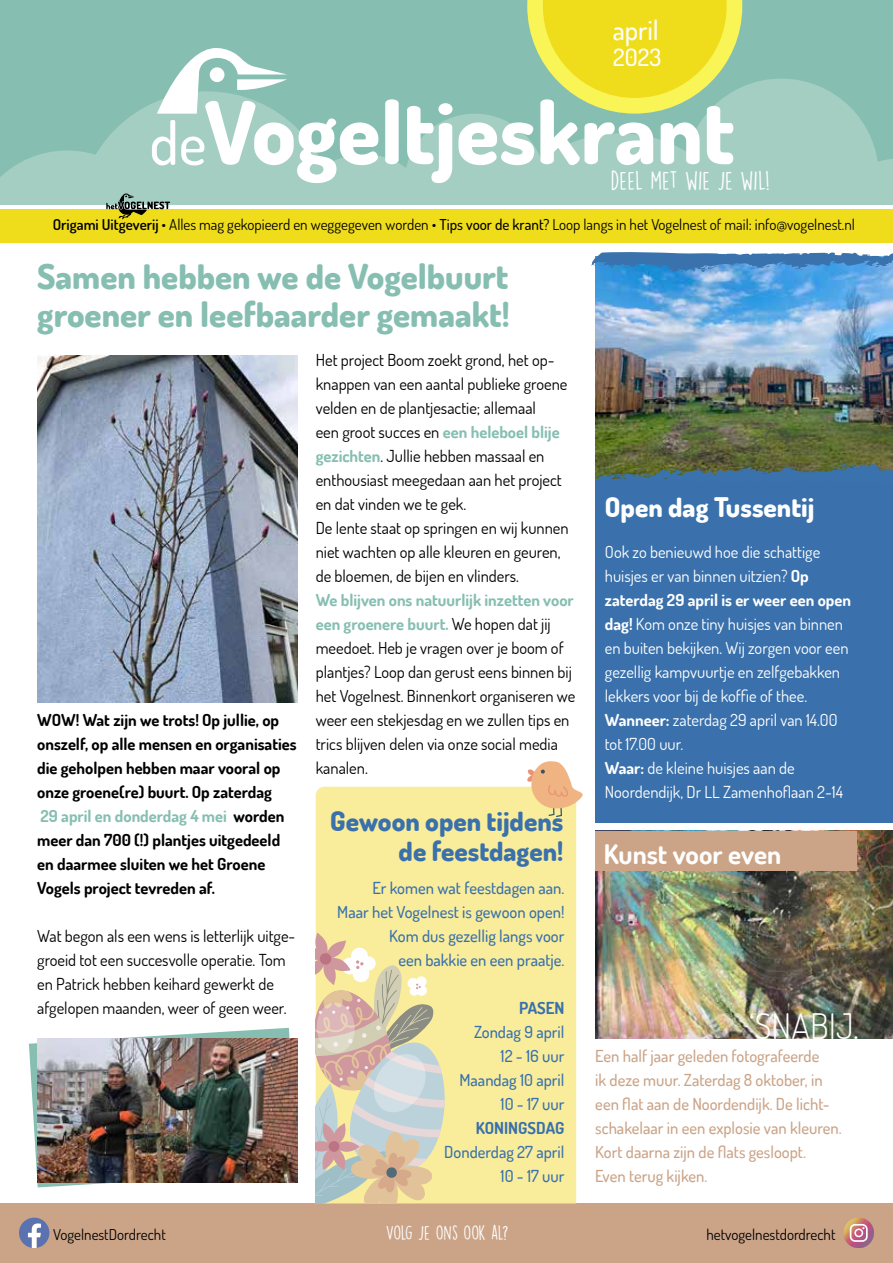
<style>
.page{position:relative;width:893px;height:1263px;background:#fff}
.page>*{position:absolute;margin:0;border:0;box-sizing:border-box;transform-origin:0 0}
.t1{font:800 86.7px "Dosis";color:#fff}
.t2{font:300 35.1px "Dosis";color:#fff}
.t3{font:800 34.5px/37.5px "Dosis";color:#86beb1}
.t4{font:800 27px/30px "Dosis";color:#3a71ac;text-align:right}
.t5{font:800 27px "Dosis";color:#fff}
.t6{font:700 27px "Dosis";color:#fff}
.t7{font:500 27px "Dosis";color:#fff}
.t8{font:500 24px "Dosis";color:#fff}
.t9{font:23.55px "DK Lemon Yellow Sun";color:#fff}
.t10{font:18px "DK Lemon Yellow Sun";letter-spacing:-.025em;color:#fff}
.t11{font:16.5px/24px "Dosis";color:#000}
.t12{font:16.5px/24px "Dosis";color:#fff}
.t13{font:700 16.5px/24px "Dosis";color:#000}
.t14{font:500 16.5px/24px "Dosis";color:#cba488}
.t15{font:500 16.5px/24px "Dosis";color:#3a71ac;text-align:right}
.t16{font:700 16.5px "Dosis";color:#3a71ac}
.t17{font:15px "Dosis";color:#000}
.s1{font-weight:500;font-size:59.4px}
.s2{font-weight:600}
.s3{font-weight:500}
.s4{color:#86beb1}
.s5{font-weight:700;color:#86beb1}
.s6{font-weight:700}
</style>
<div class="page">
<div style="left:0;top:209px;width:893px;height:34px;background:#efdd1b"></div>
<div style="left:0;top:1203px;width:893px;height:60px;background:#cba488"></div>
<svg style="left:19px;top:1217px;width:30px;height:31px"></svg>
<svg style="left:843px;top:1217px;width:31px;height:31px"></svg>
<div style="left:316px;top:787px;width:260px;height:416px;background:#f9ed9b"></div>
<div style="left:595px;top:270px;width:298px;height:552px;background:#3a71ac"></div>
<img style="left:595px;top:831px;width:298px;height:207px">
<svg style="left:0;top:0;width:893px;height:219px;background:#a3caa5"></svg>
<div style="left:595px;top:831px;width:262px;height:39px;background:#cba488"></div>
<img style="left:37px;top:355px;width:261px;height:347px">
<img style="left:595px;top:273px;width:298px;height:191px">
<svg style="left:595px;top:464px;width:298px;height:15px"></svg>
<svg style="left:591px;top:252px;width:302px;height:21px;background:#508dc6"></svg>
<svg style="left:29px;top:1028px;width:269px;height:159px"></svg>
<img style="left:37px;top:1038px;width:261px;height:144px">
<svg style="left:316px;top:933px;width:134px;height:270px;background:#dbd0b1"></svg>
<svg style="left:527px;top:761px;width:56px;height:56px"></svg>
<h3 class="t7" style="left:613px;top:13px;width:48px">april</h3>
<h3 class="t8" style="left:613px;top:41px;width:50px">2023</h3>
<h1 class="t1" style="left:149px;top:77px;width:587px"><span class="s1">de</span>Vogeltjeskrant</h1>
<p class="t17" style="left:53px;top:215px;width:804px"><span class="s2">Origami Uitgeverij</span> • Alles mag gekopieerd en weggegeven worden • <span class="s3">Tips voor de krant?</span> Loop langs in het Vogelnest of mail: info@vogelnest.nl</p>
<h3 class="t9" style="left:611px;top:166px;width:161px">DEEL MET WIE JE WIL!</h3>
<h3 class="t3" style="left:37px;top:257px;width:474px">Samen hebben we de Vogelbuurt groener en leefbaarder gemaakt!</h3>
<p class="t13" style="left:37px;top:708px;width:261px">WOW! Wat zijn we trots! Op jullie, op onszelf, op alle mensen en organisaties die geholpen hebben maar vooral op onze groene(re) buurt. Op zaterdag<br><span class="s4">29 april en donderdag 4 mei</span> worden meer dan 700 (!) plantjes uitgedeeld en daarmee sluiten we het Groene Vogels project tevreden af.</p>
<p class="t11" style="left:37px;top:924px;width:260px">Wat begon als een wens is letterlijk uitge&shy;groeid tot een succesvolle operatie. Tom en Patrick hebben keihard gewerkt de afgelopen maanden, weer of geen weer.</p>
<p class="t11" style="left:316px;top:348px;width:254px">Het project Boom zoekt grond, het op&shy;knappen van een aantal publieke groene velden en de plantjesactie; allemaal<br>een groot succes en <span class="s5">een heleboel blije gezichten</span>. Jullie hebben massaal en enthousiast meegedaan aan het project en dat vinden we te gek.<br>De lente staat op springen en wij kunnen niet wachten op alle kleuren en geuren, de bloemen, de bijen en vlinders.</p>
<p class="t11" style="left:316px;top:588px;width:261px"><span class="s5">We blijven ons natuurlijk inzetten voor een groenere buurt.</span> We hopen dat jij meedoet. Heb je vragen over je boom of plantjes? Loop dan gerust eens binnen bij het Vogelnest. Binnenkort organiseren we weer een stekjesdag en we zullen tips en trics blijven delen via onze social media kanalen.</p>
<h3 class="t4" style="left:330px;top:805px;width:235px">Gewoon open tijdens de feestdagen!</h3>
<p class="t15" style="left:337px;top:876px;width:229px">Er komen wat feestdagen aan.<br>Maar het Vogelnest is gewoon open!<br>Kom dus gezellig langs voor<br>een bakkie en een praatje.</p>
<p class="t16" style="left:519px;top:997px;width:47px">PASEN</p>
<p class="t15" style="left:459px;top:1020px;width:107px">Zondag 9 april<br>12 - 16 uur<br>Maandag 10 april<br>10 - 17 uur</p>
<p class="t16" style="left:476px;top:1118px;width:90px">KONINGSDAG</p>
<p class="t15" style="left:444px;top:1140px;width:122px">Donderdag 27 april<br>10 - 17 uur</p>
<h3 class="t5" style="left:605px;top:490px;width:211px">Open dag Tussentij</h3>
<p class="t12" style="left:605px;top:540px;width:248px">Ook zo benieuwd hoe die schattige huisjes er van binnen uitzien? <span class="s6">Op zaterdag 29 april is er weer een open dag!</span> Kom onze tiny huisjes van binnen en buiten bekijken. Wij zorgen voor een gezellig kampvuurtje en zelfgebakken lekkers voor bij de koffie of thee.<br><span class="s6">Wanneer:</span> zaterdag 29 april van 14.00 tot 17.00 uur.<br><span class="s6">Waar:</span> de kleine huisjes aan de Noordendijk, Dr LL Zamenhoflaan 2-14</p>
<h3 class="t6" style="left:604px;top:837px;width:179px">Kunst voor even</h3>
<h2 class="t2" style="left:749px;top:1003px;width:111px">‘SNABIJ.</h2>
<p class="t14" style="left:595px;top:1044px;width:248px">Een half jaar geleden fotografeerde<br>ik deze muur. Zaterdag 8 oktober, in een flat aan de Noordendijk. De licht&shy;schakelaar in een explosie van kleuren.<br>Kort daarna zijn de flats gesloopt.<br>Even terug kijken.</p>
<p class="t17" style="left:53px;top:1225px;width:114px">VogelnestDordrecht</p>
<p class="t10" style="left:386px;top:1222px;width:124px">VOLG JE ONS OOK AL?</p>
<p class="t17" style="left:706px;top:1225px;width:131px">hetvogelnestdordrecht</p>
</div>
